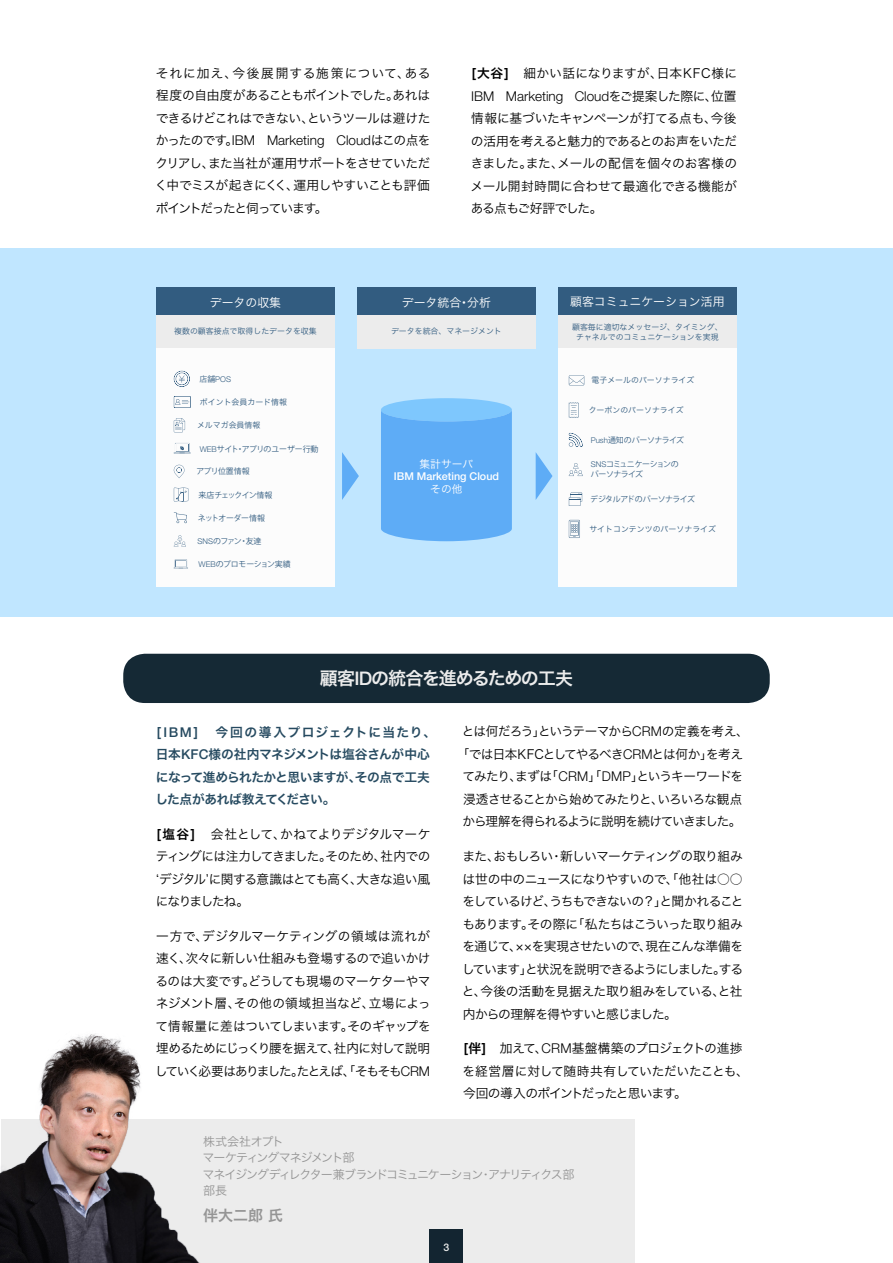
<style>
.page{position:relative;width:893px;height:1263px;background:#fff}
.page>*{position:absolute;margin:0;border:0;box-sizing:border-box;transform-origin:0 0}
.t1{font:18px "Hira Kaku Pro W6";letter-spacing:-.065em;color:#ececec}
.t2{font:15px "Hira Kaku Pro W6";color:#959595}
.t3{font:300 13.5px "Helvetica Neue LT Std";color:#000}
.t4{font:12.75px/22.5px "Hira Kaku Pro W3";letter-spacing:-.055em;color:#000;text-align:justify}
.t5{font:12.75px/22.5px "Hira Kaku Pro W6";letter-spacing:-.025em;color:#264a60}
.t6{font:12.75px/22.5px "Hira Kaku Pro W3";letter-spacing:-.035em;color:#000}
.t7{font:12.75px "Hira Kaku Pro W3";letter-spacing:.025em;color:#000}
.t8{font:12px/16.5px "Hira Kaku Pro W3";letter-spacing:-.095em;color:#959595}
.t9{font:11.85px "Hiragino Sans CNS W3";color:#fff}
.t10{font:500 10.8px "Helvetica Neue LT Std";color:#fff}
.t11{font:10.8px "Hiragino Sans CNS W3";color:#fff}
.t12{font:500 10.5px "Helvetica Neue LT Std";color:#fff}
.t13{font:7.95px/9.4px "Hiragino Sans CNS W3";color:#325c80;text-align:center}
.t14{font:7.95px/9.4px "Koz Go Pr 6 N";letter-spacing:-.06em;color:#325c80}
.t15{font:7.95px "Koz Go Pr 6 N";letter-spacing:-.02em;color:#325c80}
.t16{font:7.95px "Koz Go Pr 6 N";letter-spacing:-.03em;color:#325c80}
.t17{font:7.95px "Koz Go Pr 6 N";letter-spacing:-.1em;color:#325c80}
.t18{font:300 7.95px "Helvetica Neue LT Std";color:#325c80}
.s1{font-family:"Hira Kaku Pro W3";font-weight:400;font-size:12.75px}
.s2{font-family:"Hira Kaku Pro W6"}
.s3{font-family:"Koz Go Pr 6 N"}
.s4{font-family:"Hiragino Sans CNS W3";font-weight:400}
.s5{font-family:"Koz Go Pr 6 N";font-weight:400}
.s6{font-family:"Helvetica Neue LT Std";font-weight:300}
.s7{font-family:"Helvetica Neue LT Std";font-weight:500;font-size:18.75px}
.s8{font-family:"Helvetica Neue LT Std";font-weight:500;font-size:13.5px}
.s9{font-family:"Helvetica Neue LT Std";font-weight:300;font-size:13.5px}
</style>
<div class="page">
<div style="left:1px;top:1119px;width:633px;height:144px;background:#ececec"></div>
<div style="left:123px;top:654px;width:647px;height:49px;background:#152935;border-radius:22px"></div>
<div style="left:0;top:249px;width:893px;height:368px;background:#c0e6ff"></div>
<div style="left:558px;top:287px;width:179px;height:30px;background:#325c80"></div>
<div style="left:357px;top:287px;width:179px;height:30px;background:#325c80"></div>
<div style="left:156px;top:287px;width:179px;height:30px;background:#325c80"></div>
<div style="left:156px;top:315px;width:179px;height:33px;background:#ececec"></div>
<div style="left:357px;top:315px;width:179px;height:33px;background:#ececec"></div>
<div style="left:558px;top:315px;width:179px;height:33px;background:#ececec"></div>
<div style="left:156px;top:348px;width:179px;height:239px;background:#fcfcfc"></div>
<div style="left:558px;top:348px;width:179px;height:239px;background:#fcfcfc"></div>
<svg style="left:569px;top:375px;width:15px;height:10px"></svg>
<svg style="left:174px;top:371px;width:16px;height:16px"></svg>
<svg style="left:174px;top:396px;width:17px;height:12px"></svg>
<svg style="left:569px;top:402px;width:10px;height:16px"></svg>
<svg style="left:174px;top:465px;width:10px;height:13px"></svg>
<svg style="left:174px;top:535px;width:12px;height:11px"></svg>
<svg style="left:174px;top:559px;width:14px;height:10px"></svg>
<svg style="left:174px;top:512px;width:13px;height:11px"></svg>
<svg style="left:174px;top:487px;width:14px;height:15px"></svg>
<svg style="left:569px;top:520px;width:11px;height:18px"></svg>
<svg style="left:569px;top:492px;width:13px;height:14px"></svg>
<svg style="left:569px;top:433px;width:14px;height:14px"></svg>
<svg style="left:174px;top:418px;width:11px;height:14px"></svg>
<svg style="left:174px;top:443px;width:16px;height:11px"></svg>
<svg style="left:569px;top:463px;width:14px;height:13px"></svg>
<div style="left:381px;top:398px;width:131px;height:23px;background:#7ec7fd;border-radius:50%"></div>
<svg style="left:381px;top:411px;width:131px;height:130px;background:#62aef6"></svg>
<svg style="left:342px;top:452px;width:17px;height:48px"></svg>
<svg style="left:536px;top:453px;width:16px;height:46px"></svg>
<img style="left:0;top:1033px;width:200px;height:230px">
<p class="t4" style="left:156px;top:61px;width:277px">それに加え、今後展開する施策について、ある程度の自由度があることもポイントでした。あれはできるけどこれはできない、というツールは避けた</p>
<p class="t3" style="left:156px;top:132px;width:276px"><span class="s1">かったのです。</span>IBM Marketing Cloud<span class="s1">はこの点を</span></p>
<p class="t4" style="left:155px;top:151px;width:277px">クリアし、また当社が運用サポートをさせていただく中でミスが起きにくく、運用しやすいことも評価ポイントだったと伺っています。</p>
<p class="t7" style="left:471px;top:62px;width:268px"><span class="s2">[大谷]</span>　細かい話になりますが、日本KFC様に</p>
<p class="t3" style="left:471px;top:88px;width:267px">IBM Marketing Cloud<span class="s1">をご提案した際に、位置</span></p>
<p class="t4" style="left:471px;top:106px;width:268px">情報に基づいたキャンペーンが打てる点も、今後の活用を考えると魅力的であるとのお声をいただきました。また、メールの配信を個々のお客様のメール開封時間に合わせて最適化できる機能がある点もご好評でした。</p>
<p class="t9" style="left:210px;top:293px;width:73px">データの<span class="s3">収</span>集</p>
<p class="t9" style="left:402px;top:293px;width:91px">データ統合<span class="s3">・</span>分析</p>
<p class="t9" style="left:570px;top:293px;width:156px">顧客コミュニケーション活用</p>
<p class="t13" style="left:174px;top:326px;width:144px">複<span class="s3">数</span>の顧客接点で取得したデータを<span class="s3">収</span>集</p>
<p class="t13" style="left:391px;top:325px;width:112px">データを統合、マネージメント</p>
<p class="t13" style="left:572px;top:322px;width:152px">顧客<span class="s3">毎</span>に適切なメッセージ、タイミング、チャネルでのコミュニケーションを実現</p>
<p class="t18" style="left:199px;top:374px;width:33px"><span class="s4">店</span><span class="s5">舗</span>POS</p>
<p class="t13" style="left:591px;top:375px;width:104px">電子メールのパーソナライズ</p>
<p class="t13" style="left:200px;top:396px;width:89px">ポイント会員カード情報</p>
<p class="t13" style="left:589px;top:404px;width:97px">クーポンのパーソナライズ</p>
<p class="t13" style="left:197px;top:419px;width:65px">メルマガ会員情報</p>
<p class="t15" style="left:200px;top:444px;width:120px"><span class="s6">WEB</span>サイト・アプリのユーザー行動</p>
<p class="t14" style="left:196px;top:467px;width:55px">アプリ位置情報</p>
<p class="t17" style="left:199px;top:490px;width:75px">来店チェックイン情報</p>
<p class="t14" style="left:198px;top:513px;width:68px">ネットオーダー情報</p>
<p class="t14" style="left:197px;top:536px;width:66px"><span class="s6">SNS</span>のファン・友達</p>
<p class="t16" style="left:199px;top:560px;width:94px"><span class="s6">WEB</span>のプロモーション実績</p>
<p class="t11" style="left:420px;top:455px;width:55px">集計サーバ</p>
<p class="t10" style="left:394px;top:470px;width:107px">IBM Marketing Cloud</p>
<p class="t11" style="left:430px;top:481px;width:34px">その他</p>
<p class="t14" style="left:591px;top:435px;width:95px"><span class="s6">Push</span>通知のパーソナライズ</p>
<p class="t14" style="left:591px;top:460px;width:89px"><span class="s6">SNS</span>コミュニケーションのパーソナライズ</p>
<p class="t14" style="left:590px;top:495px;width:106px">デジタルアドのパーソナライズ</p>
<p class="t13" style="left:589px;top:523px;width:128px">サイトコンテンツのパーソナライズ</p>
<h1 class="t1" style="left:320px;top:662px;width:255px">顧客<span class="s7">ID</span>の統合を進めるための工夫</h1>
<p class="t5" style="left:155px;top:720px;width:282px">[<span class="s8">IBM</span>]　今回の導入プロジェクトに当たり、日本<span class="s8">KFC</span>様の社内マネジメントは塩谷さんが中心になって進められたかと思いますが、その点で工夫した点があれば教えてください。</p>
<p class="t4" style="left:156px;top:822px;width:276px"><span class="s2">[塩谷]</span> 会社として、かねてよりデジタルマーケティングには注力してきました。そのため、社内での‘デジタル’に関する意識はとても高く、大きな追い風になりましたね。</p>
<p class="t4" style="left:155px;top:924px;width:277px">一方で、デジタルマーケティングの領域は流れが速く、次々に新しい仕組みも登場するので追いかけるのは大変です。どうしても現場のマーケターやマネジメント層、その他の領域担当など、立場によって情報量に差はついてしまいます。そのギャップを埋めるためにじっくり腰を据えて、社内に対して説明していく必要はありました。たとえば、「そもそも<span class="s9">CRM</span></p>
<p class="t4" style="left:457px;top:719px;width:294px;text-align:center">とは何だろう」というテーマから<span class="s9">CRM</span>の定義を考え、「では日本KFCとしてやるべき<span class="s9">CRM</span>とは何か」を考えてみたり、まずは「<span class="s9">CRM</span>」「<span class="s9">DMP</span>」というキーワードを浸透させることから始めてみたりと、いろいろな観点から理解を得られるように説明を続けていきました。</p>
<p class="t4" style="left:462px;top:844px;width:283px">また、おもしろい・新しいマーケティングの取り組みは世の中のニュースになりやすいので、「他社は○○をしているけど、うちもできないの？」と聞かれることもあります。その際に「私たちはこういった取り組みを通じて、××を実現させたいので、現在こんな準備をしています」と状況を説明できるようにしました。すると、今後の活動を見据えた取り組みをしている、と社内からの理解を得やすいと感じました。</p>
<p class="t6" style="left:462px;top:1036px;width:288px"><span class="s2">[伴]</span>　加えて、<span class="s9">CRM</span>基盤構築のプロジェクトの進捗を経営層に対して随時共有していただいたことも、今回の導入のポイントだったと思います。</p>
<p class="t8" style="left:203px;top:1132px;width:373px">株式会社オプト<br>マーケティングマネジメント部<br>マネイジングディレクター兼ブランドコミュニケーション・アナリティクス部部長</p>
<p class="t2" style="left:203px;top:1202px;width:81px">伴大二郎 氏</p>
<p class="t12" style="left:444px;top:1241px;width:7px">3</p>
</div>
